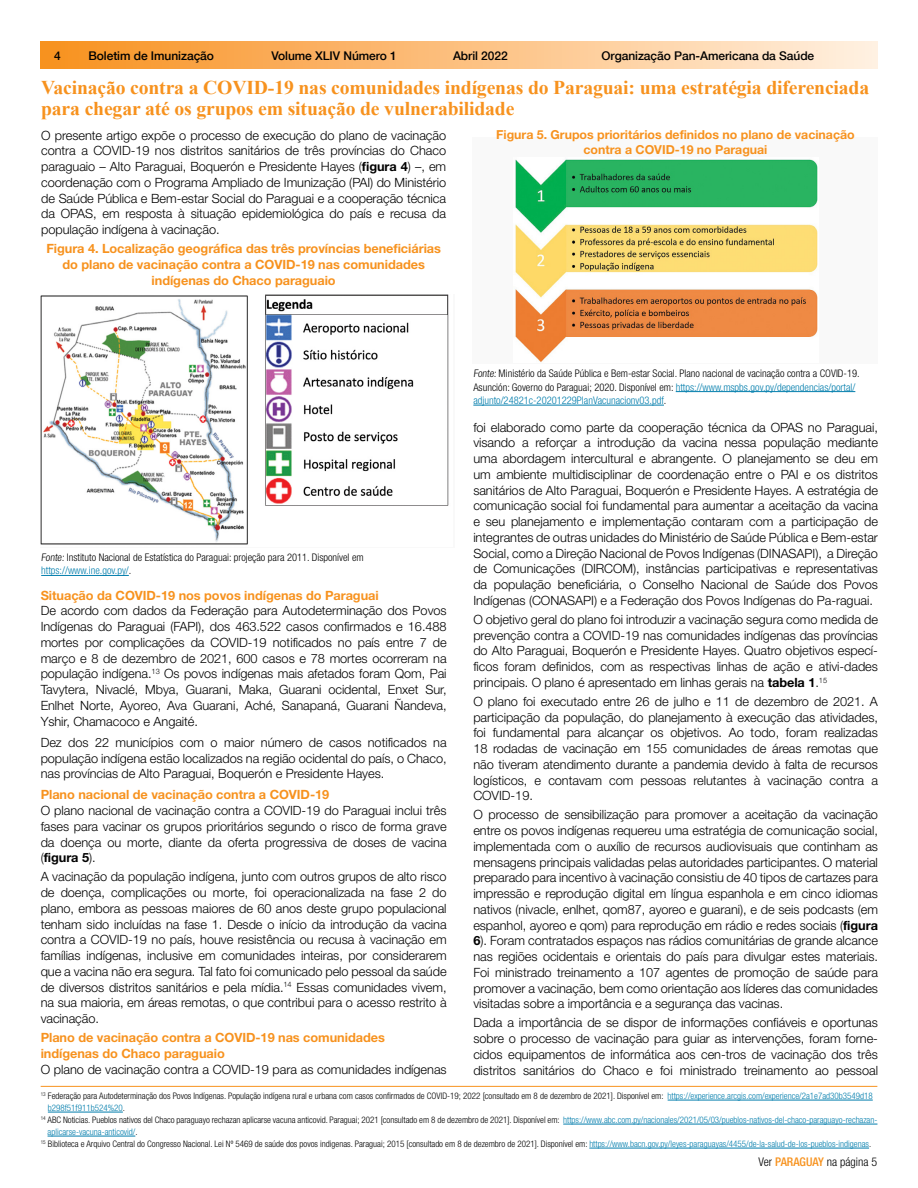
<style>
.page{position:relative;width:918px;height:1188px;background:#fff}
.page>*{position:absolute;margin:0;border:0;box-sizing:border-box;transform-origin:0 0}
.t1{font:700 19.5px/21px "Times New Roman";letter-spacing:-.01em;color:#f7921e}
.t2{font:300 12.75px/15.8px "Helvetica Neue";letter-spacing:-.005em;color:#000;text-align:justify}
.t3{font:700 12.75px/15.8px "Helvetica Neue";letter-spacing:-.005em;color:#f7921e;text-align:center}
.t4{font:700 12.3px/15px "Helvetica Neue";color:#f7921e;text-align:center}
.t5{font:500 12px "Helvetica Neue";letter-spacing:-.005em;color:#000}
.t6{font:300 condensed 12px "Helvetica Neue";color:#000}
.t7{font:300 condensed 10.5px/13.5px "Helvetica Neue";color:#000}
.t8{font:300 condensed 9px "Helvetica Neue";color:#000}
.t9{font:300 condensed 9px "Helvetica Neue";color:#007dac}
.s1{font-weight:700}
.s2{color:#007dac}
.s3{color:#000}
.s4{font-weight:500;color:#f7921e}
</style>
<div class="page">
<div style="left:40px;top:42px;width:838px;height:27px;background:linear-gradient(to right,#f8901e,#fff0e1)"></div>
<hr style="left:41px;top:1086px;width:836px;height:1px;background:#f7921e">
<hr style="left:668px;top:1100px;width:205px;height:1px;background:#007dac">
<hr style="left:48px;top:1112px;width:75px;height:1px;background:#007dac">
<hr style="left:563px;top:1124px;width:314px;height:1px;background:#007dac">
<hr style="left:48px;top:1136px;width:87px;height:1px;background:#007dac">
<hr style="left:589px;top:1148px;width:280px;height:1px;background:#007dac">
<img style="left:40px;top:294px;width:409px;height:251px">
<hr style="left:41px;top:575px;width:88px;height:1px;background:#007dac">
<div style="left:473px;top:137px;width:405px;height:227px;background:#f9f9f9"></div>
<img style="left:515px;top:159px;width:303px;height:203px">
<hr style="left:676px;top:391px;width:179px;height:1px;background:#007dac">
<hr style="left:473px;top:405px;width:191px;height:1px;background:#007dac">
<p class="t5" style="left:54px;top:46px;width:8px">4</p>
<p class="t5" style="left:88px;top:46px;width:127px">Boletim de Imunização</p>
<p class="t5" style="left:272px;top:46px;width:127px">Volume XLIV Número 1</p>
<p class="t5" style="left:453px;top:46px;width:56px">Abril 2022</p>
<p class="t5" style="left:602px;top:46px;width:214px">Organização Pan-Americana da Saúde</p>
<h1 class="t1" style="left:41px;top:77px;width:830px">Vacinação contra a COVID-19 nas comunidades indígenas do Paraguai: uma estratégia diferenciada para chegar até os grupos em situação de vulnerabilidade</h1>
<p class="t2" style="left:41px;top:127px;width:407px">O presente artigo expõe o processo de execução do plano de vacinação contra a COVID-19 nos distritos sanitários de três províncias do Chaco paraguaio – Alto Paraguai, Boquerón e Presidente Hayes (<span class="s1">figura 4</span>) –, em coordenação com o Programa Ampliado de Imunização (PAI) do Ministério de Saúde Pública e Bem-estar Social do Paraguai e a cooperação técnica da OPAS, em resposta à situação epidemiológica do país e recusa da população indígena à vacinação.</p>
<p class="t3" style="left:46px;top:240px;width:396px">Figura 4. Localização geográfica das três províncias beneficiárias do plano de vacinação contra a COVID-19 nas comunidades indígenas do Chaco paraguaio</p>
<p class="t4" style="left:496px;top:127px;width:360px">Figura 5. Grupos prioritários definidos no plano de vacinação contra a COVID-19 no Paraguai</p>
<p class="t7" style="left:41px;top:550px;width:324px">Fonte: Instituto Nacional de Estatística do Paraguai: projeção para 2011. Disponível em <span class="s2">https://www.ine.gov.py/</span>.</p>
<p class="t3" style="left:41px;top:587px;width:340px">Situação da COVID-19 nos povos indígenas do Paraguai</p>
<p class="t2" style="left:41px;top:603px;width:408px">De acordo com dados da Federação para Autodeterminação dos Povos Indígenas do Paraguai (FAPI), dos 463.522 casos confirmados e 16.488 mortes por complicações da COVID-19 notificados no país entre 7 de março e 8 de dezembro de 2021, 600 casos e 78 mortes ocorreram na população indígena.<sup>13</sup> Os povos indígenas mais afetados foram Qom, Pai Tavytera, Nivaclé, Mbya, Guarani, Maka, Guarani ocidental, Enxet Sur, Enlhet Norte, Ayoreo, Ava Guarani, Aché, Sanapaná, Guarani Ñandeva, Yshir, Chamacoco e Angaité.</p>
<p class="t2" style="left:41px;top:734px;width:408px">Dez dos 22 municípios com o maior número de casos notificados na população indígena estão localizados na região ocidental do país, o Chaco, nas províncias de Alto Paraguai, Boquerón e Presidente Hayes.</p>
<p class="t3" style="left:41px;top:787px;width:290px">Plano nacional de vacinação contra a COVID-19</p>
<p class="t2" style="left:41px;top:803px;width:408px">O plano nacional de vacinação contra a COVID-19 do Paraguai inclui três fases para vacinar os grupos prioritários segundo o risco de forma grave da doença ou morte, diante da oferta progressiva de doses de vacina (<span class="s1">figura 5</span>).</p>
<p class="t2" style="left:41px;top:869px;width:408px">A vacinação da população indígena, junto com outros grupos de alto risco de doença, complicações ou morte, foi operacionalizada na fase 2 do plano, embora as pessoas maiores de 60 anos deste grupo populacional tenham sido incluídas na fase 1. Desde o início da introdução da vacina contra a COVID-19 no país, houve resistência ou recusa à vacinação em famílias indígenas, inclusive em comunidades inteiras, por considerarem que a vacina não era segura. Tal fato foi comunicado pelo pessoal da saúde de diversos distritos sanitários e pela mídia.<sup>14</sup> Essas comunidades vivem, na sua maioria, em áreas remotas, o que contribui para o acesso restrito à vacinação.</p>
<p class="t3" style="left:41px;top:1029px;width:346px;text-align:left">Plano de vacinação contra a COVID-19 nas comunidades indígenas do Chaco paraguaio</p>
<p class="t2" style="left:41px;top:1061px;width:408px">O plano de vacinação contra a COVID-19 para as comunidades indígenas</p>
<p class="t7" style="left:473px;top:367px;width:388px">Fonte: Ministério da Saúde Pública e Bem-estar Social. Plano nacional de vacinação contra a COVID-19.<br>Asunción: Governo do Paraguai; 2020. Disponível em: <span class="s2">https://www.mspbs.gov.py/dependencias/portal/ adjunto/24821c-20201229PlanVacunacionv03.pdf</span>.</p>
<p class="t2" style="left:473px;top:419px;width:406px">foi elaborado como parte da cooperação técnica da OPAS no Paraguai, visando a reforçar a introdução da vacina nessa população mediante uma abordagem intercultural e abrangente. O planejamento se deu em um ambiente multidisciplinar de coordenação entre o PAI e os distritos sanitários de Alto Paraguai, Boquerón e Presidente Hayes. A estratégia de comunicação social foi fundamental para aumentar a aceitação da vacina e seu planejamento e implementação contaram com a participação de integrantes de outras unidades do Ministério de Saúde Pública e Bem-estar Social, como a Direção Nacional de Povos Indígenas (DINASAPI), a Direção de Comunicações (DIRCOM), instâncias participativas e representativas da população beneficiária, o Conselho Nacional de Saúde dos Povos Indígenas (CONASAPI) e a Federação dos Povos Indígenas do Pa-raguai.</p>
<p class="t2" style="left:473px;top:611px;width:406px">O objetivo geral do plano foi introduzir a vacinação segura como medida de prevenção contra a COVID-19 nas comunidades indígenas das províncias do Alto Paraguai, Boquerón e Presidente Hayes. Quatro objetivos especí&shy;ficos foram definidos, com as respectivas linhas de ação e ativi-dades principais. O plano é apresentado em linhas gerais na <span class="s1">tabela 1</span>.<sup>15</sup></p>
<p class="t2" style="left:473px;top:693px;width:406px">O plano foi executado entre 26 de julho e 11 de dezembro de 2021. A participação da população, do planejamento à execução das atividades, foi fundamental para alcançar os objetivos. Ao todo, foram realizadas 18 rodadas de vacinação em 155 comunidades de áreas remotas que não tiveram atendimento durante a pandemia devido à falta de recursos logísticos, e contavam com pessoas relutantes à vacinação contra a COVID-19.</p>
<p class="t2" style="left:473px;top:807px;width:406px">O processo de sensibilização para promover a aceitação da vacinação entre os povos indígenas requereu uma estratégia de comunicação social, implementada com o auxílio de recursos audiovisuais que continham as mensagens principais validadas pelas autoridades participantes. O material preparado para incentivo à vacinação consistiu de 40 tipos de cartazes para impressão e reprodução digital em língua espanhola e em cinco idiomas nativos (nivacle, enlhet, qom87, ayoreo e guarani), e de seis podcasts (em espanhol, ayoreo e qom) para reprodução em rádio e redes sociais (<span class="s1">figura 6</span>). Foram contratados espaços nas rádios comunitárias de grande alcance nas regiões ocidentais e orientais do país para divulgar estes materiais.<br>Foi ministrado treinamento a 107 agentes de promoção de saúde para promover a vacinação, bem como orientação aos líderes das comunidades visitadas sobre a importância e a segurança das vacinas.</p>
<p class="t2" style="left:473px;top:1015px;width:406px">Dada a importância de se dispor de informações confiáveis e oportunas sobre o processo de vacinação para guiar as intervenções, foram forne&shy;cidos equipamentos de informática aos cen-tros de vacinação dos três distritos sanitários do Chaco e foi ministrado treinamento ao pessoal</p>
<p class="t8" style="left:41px;top:1091px;width:834px"><sup>13</sup> Federação para Autodeterminação dos Povos Indígenas. População indígena rural e urbana com casos confirmados de COVID-19; 2022 [consultado em 8 de dezembro de 2021]. Disponível em: <span class="s2">https://experience.arcgis.com/experience/2a1e7ad30b3549d18</span></p>
<p class="t9" style="left:48px;top:1103px;width:79px">b298f51f911b524%20<span class="s3">.</span></p>
<p class="t8" style="left:41px;top:1115px;width:838px"><sup>14</sup> ABC Noticias. Pueblos nativos del Chaco paraguayo rechazan aplicarse vacuna anticovid. Paraguai; 2021 [consultado em 8 de dezembro de 2021]. Disponível em: <span class="s2">https://www.abc.com.py/nacionales/2021/05/03/pueblos-nativos-del-chaco-paraguayo-rechazan-</span></p>
<p class="t9" style="left:48px;top:1127px;width:91px">aplicarse-vacuna-anticovid/<span class="s3">.</span></p>
<p class="t8" style="left:41px;top:1139px;width:832px"><sup>15</sup> Biblioteca e Arquivo Central do Congresso Nacional. Lei Nº 5469 de saúde dos povos indigenas. Paraguai; 2015 [consultado em 8 de dezembro de 2021]. Disponível em: <span class="s2">https://www.bacn.gov.py/leyes-paraguayas/4455/de-la-salud-de-los-pueblos-indigenas</span>.</p>
<p class="t6" style="left:759px;top:1155px;width:120px">Ver <span class="s4">PARAGUAY</span> na página 5</p>
</div>
